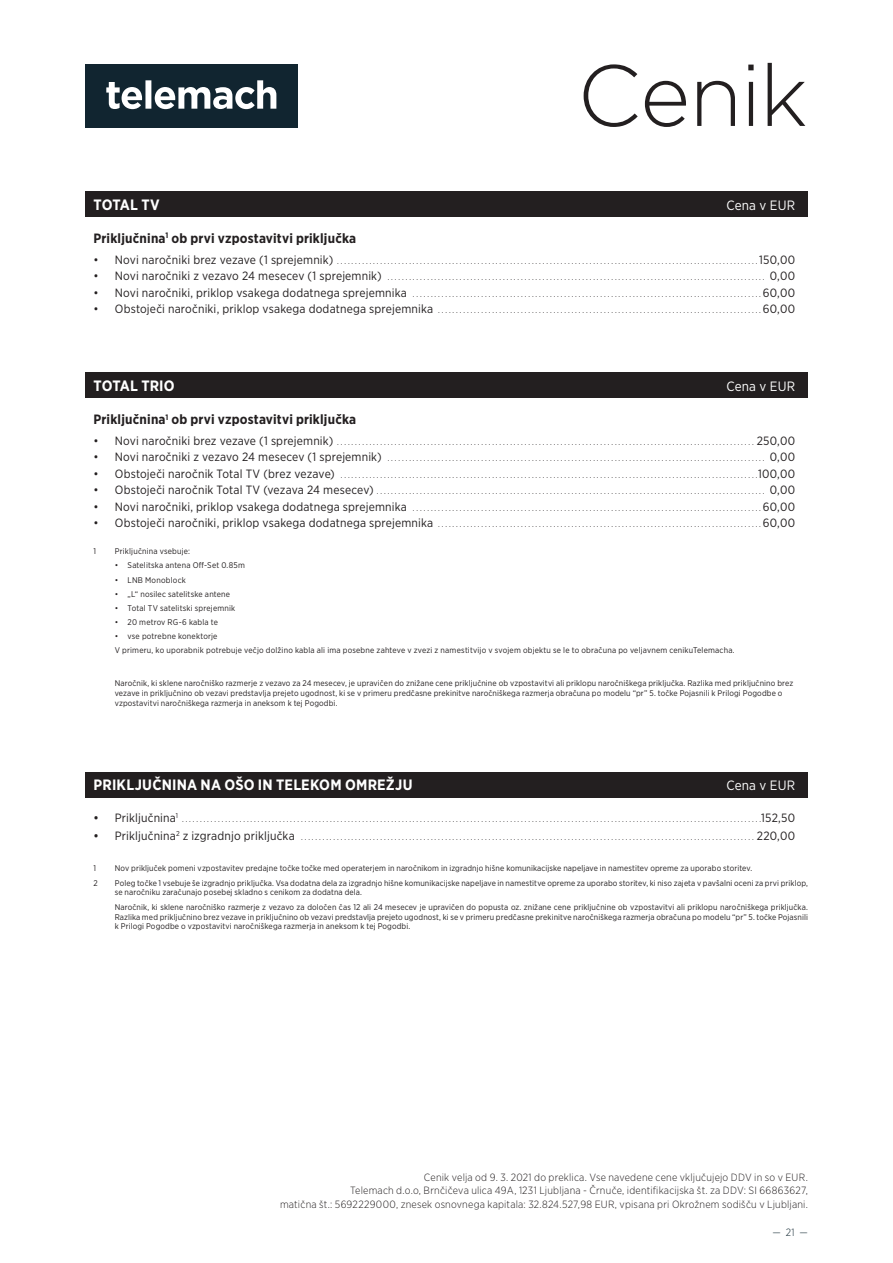
<style>
.page{position:relative;width:893px;height:1263px;background:#fff}
.page>*{position:absolute;margin:0;border:0;box-sizing:border-box;transform-origin:0 0}
.t1{font:300 86.4px "Gotham";letter-spacing:-.02em;color:#231f20}
.t2{font:700 15px "Gotham Narrow";letter-spacing:.01em;color:#fff}
.t3{font:700 13.5px "Gotham Narrow";letter-spacing:.015em;color:#231f20}
.t4{font:13.5px "Gotham Narrow";letter-spacing:.01em;color:#fff}
.t5{font:12px "Gotham Narrow";letter-spacing:.015em;color:#231f20}
.t6{font:300 10.5px/13.5px "Gotham Narrow";letter-spacing:.02em;color:#231f20;text-align:right}
.t7{font:300 10.5px "Gotham Narrow";color:#112731}
.t8{font:8.25px/9.9px "Gotham Narrow";letter-spacing:.015em;color:#231f20}
.t9{font:7.5px "Gotham Narrow";color:#231f20}
.s1{font-size:12px}
.s2{font-weight:500}
.s3{font-weight:500;font-size:12px}
</style>
<div class="page">
<div style="left:85px;top:64px;width:213px;height:64px;background:#112530"></div>
<svg style="left:106px;top:80px;width:170px;height:29px"></svg>
<div style="left:85px;top:191px;width:723px;height:26px;background:#231f20"></div>
<div style="left:85px;top:372px;width:723px;height:26px;background:#231f20"></div>
<div style="left:85px;top:772px;width:723px;height:25px;background:#231f20"></div>
<h1 class="t1" style="left:577px;top:41px;width:232px">Cenik</h1>
<p class="t2" style="left:94px;top:195px;width:68px">TOTAL TV</p>
<p class="t4" style="left:726px;top:197px;width:70px">Cena v EUR</p>
<p class="t3" style="left:94px;top:230px;width:264px">Priključnina<sup>1</sup> ob prvi vzpostavitvi priključka</p>
<p class="t9" style="left:94px;top:256px;width:703px"><span class="s1">• Novi naročniki brez vezave (1 sprejemnik)</span> . . . . . . . . . . . . . . . . . . . . . . . . . . . . . . . . . . . . . . . . . . . . . . . . . . . . . . . . . . . . . . . . . . . . . . . . . . . . . . . . . . . . . . . . . . . . . . . . . . . . . . . . . . . . . . . . . . . . <span class="s1">150,00</span></p>
<p class="t9" style="left:94px;top:273px;width:703px"><span class="s1">• Novi naročniki z vezavo 24 mesecev (1 sprejemnik)</span> . . . . . . . . . . . . . . . . . . . . . . . . . . . . . . . . . . . . . . . . . . . . . . . . . . . . . . . . . . . . . . . . . . . . . . . . . . . . . . . . . . . . . . . . . . . . . . . . . . . . . . . . . <span class="s1">0,00</span></p>
<p class="t9" style="left:94px;top:289px;width:703px"><span class="s1">• Novi naročniki, priklop vsakega dodatnega sprejemnika</span> . . . . . . . . . . . . . . . . . . . . . . . . . . . . . . . . . . . . . . . . . . . . . . . . . . . . . . . . . . . . . . . . . . . . . . . . . . . . . . . . . . . . . . . . . . . . . . . . . <span class="s1">60,00</span></p>
<p class="t9" style="left:94px;top:306px;width:703px"><span class="s1">• Obstoječi naročniki, priklop vsakega dodatnega sprejemnika</span> . . . . . . . . . . . . . . . . . . . . . . . . . . . . . . . . . . . . . . . . . . . . . . . . . . . . . . . . . . . . . . . . . . . . . . . . . . . . . . . . . . . . . . . . . . <span class="s1">60,00</span></p>
<p class="t2" style="left:94px;top:376px;width:83px">TOTAL TRIO</p>
<p class="t4" style="left:726px;top:378px;width:70px">Cena v EUR</p>
<p class="t3" style="left:94px;top:411px;width:264px">Priključnina<sup>1</sup> ob prvi vzpostavitvi priključka</p>
<p class="t9" style="left:94px;top:438px;width:703px"><span class="s1">• Novi naročniki brez vezave (1 sprejemnik)</span> . . . . . . . . . . . . . . . . . . . . . . . . . . . . . . . . . . . . . . . . . . . . . . . . . . . . . . . . . . . . . . . . . . . . . . . . . . . . . . . . . . . . . . . . . . . . . . . . . . . . . . . . . . . . . . . . . . . <span class="s1">250,00</span></p>
<p class="t9" style="left:94px;top:454px;width:703px"><span class="s1">• Novi naročniki z vezavo 24 mesecev (1 sprejemnik)</span> . . . . . . . . . . . . . . . . . . . . . . . . . . . . . . . . . . . . . . . . . . . . . . . . . . . . . . . . . . . . . . . . . . . . . . . . . . . . . . . . . . . . . . . . . . . . . . . . . . . . . . . . . <span class="s1">0,00</span></p>
<p class="t9" style="left:94px;top:471px;width:703px"><span class="s1">• Obstoječi naročnik Total TV (brez vezave)</span> . . . . . . . . . . . . . . . . . . . . . . . . . . . . . . . . . . . . . . . . . . . . . . . . . . . . . . . . . . . . . . . . . . . . . . . . . . . . . . . . . . . . . . . . . . . . . . . . . . . . . . . . . . . . . . . . . . . <span class="s1">100,00</span></p>
<p class="t9" style="left:94px;top:487px;width:703px"><span class="s1">• Obstoječi naročnik Total TV (vezava 24 mesecev)</span> . . . . . . . . . . . . . . . . . . . . . . . . . . . . . . . . . . . . . . . . . . . . . . . . . . . . . . . . . . . . . . . . . . . . . . . . . . . . . . . . . . . . . . . . . . . . . . . . . . . . . . . . . . . . <span class="s1">0,00</span></p>
<p class="t9" style="left:94px;top:504px;width:703px"><span class="s1">• Novi naročniki, priklop vsakega dodatnega sprejemnika</span> . . . . . . . . . . . . . . . . . . . . . . . . . . . . . . . . . . . . . . . . . . . . . . . . . . . . . . . . . . . . . . . . . . . . . . . . . . . . . . . . . . . . . . . . . . . . . . . . . <span class="s1">60,00</span></p>
<p class="t9" style="left:94px;top:520px;width:703px"><span class="s1">• Obstoječi naročniki, priklop vsakega dodatnega sprejemnika</span> . . . . . . . . . . . . . . . . . . . . . . . . . . . . . . . . . . . . . . . . . . . . . . . . . . . . . . . . . . . . . . . . . . . . . . . . . . . . . . . . . . . . . . . . . . <span class="s1">60,00</span></p>
<p class="t8" style="left:94px;top:546px;width:4px">1</p>
<p class="t8" style="left:115px;top:546px;width:77px">Priključnina vsebuje:</p>
<p class="t8" style="left:115px;top:560px;width:132px">• Satelitska antena Off-Set 0.85m</p>
<p class="t8" style="left:115px;top:575px;width:73px">• LNB Monoblock</p>
<p class="t8" style="left:115px;top:589px;width:117px">• „L“ nosilec satelitske antene</p>
<p class="t8" style="left:115px;top:603px;width:122px">• Total TV satelitski sprejemnik</p>
<p class="t8" style="left:115px;top:617px;width:105px">• 20 metrov RG-6 kabla te</p>
<p class="t8" style="left:115px;top:631px;width:104px">• vse potrebne konektorje</p>
<p class="t8" style="left:115px;top:645px;width:620px">V primeru, ko uporabnik potrebuje večjo dolžino kabla ali ima posebne zahteve v zvezi z namestitvijo v svojem objektu se le to obračuna po veljavnem cenikuTelemacha.</p>
<p class="t8" style="left:115px;top:678px;width:680px">Naročnik, ki sklene naročniško razmerje z vezavo za 24 mesecev, je upravičen do znižane cene priključnine ob vzpostavitvi ali priklopu naročniškega priključka. Razlika med priključnino brez vezave in priključnino ob vezavi predstavlja prejeto ugodnost, ki se v primeru predčasne prekinitve naročniškega razmerja obračuna po modelu “pr” 5. točke Pojasnili k Prilogi Pogodbe o vzpostavitvi naročniškega razmerja in aneksom k tej Pogodbi.</p>
<p class="t2" style="left:94px;top:775px;width:321px">PRIKLJUČNINA NA OŠO IN TELEKOM OMREŽJU</p>
<p class="t4" style="left:726px;top:777px;width:70px">Cena v EUR</p>
<p class="t5" style="left:94px;top:810px;width:86px"><span class="s2">•</span> Priključnina<sup>1</sup></p>
<p class="t9" style="left:182px;top:814px;width:615px">. . . . . . . . . . . . . . . . . . . . . . . . . . . . . . . . . . . . . . . . . . . . . . . . . . . . . . . . . . . . . . . . . . . . . . . . . . . . . . . . . . . . . . . . . . . . . . . . . . . . . . . . . . . . . . . . . . . . . . . . . . . . . . . . . . . . . . . . . . . . . . . . . . . . . . . . . . . . . . . . <span class="s1">152,50</span></p>
<p class="t9" style="left:94px;top:833px;width:703px"><span class="s3">•</span> <span class="s1">Priključnina</span><sup>2</sup> <span class="s1">z izgradnjo priključka</span> . . . . . . . . . . . . . . . . . . . . . . . . . . . . . . . . . . . . . . . . . . . . . . . . . . . . . . . . . . . . . . . . . . . . . . . . . . . . . . . . . . . . . . . . . . . . . . . . . . . . . . . . . . . . . . . . . . . . . . . . . . . . . . <span class="s1">220,00</span></p>
<p class="t8" style="left:94px;top:863px;width:4px">1</p>
<p class="t8" style="left:115px;top:863px;width:638px">Nov priključek pomeni vzpostavitev predajne točke točke med operaterjem in naročnikom in izgradnjo hišne komunikacijske napeljave in namestitev opreme za uporabo storitev.</p>
<p class="t8" style="left:94px;top:877px;width:6px">2</p>
<p class="t8" style="left:115px;top:877px;width:695px">Poleg točke 1 vsebuje še izgradnjo priključka. Vsa dodatna dela za izgradnjo hišne komunikacijske napeljave in namestitve opreme za uporabo storitev, ki niso zajeta v pavšalni oceni za prvi priklop, se naročniku zaračunajo posebej skladno s cenikom za dodatna dela.</p>
<p class="t8" style="left:115px;top:902px;width:695px">Naročnik, ki sklene naročniško razmerje z vezavo za določen čas 12 ali 24 mesecev je upravičen do popusta oz. znižane cene priključnine ob vzpostavitvi ali priklopu naročniškega priključka.<br>Razlika med priključnino brez vezave in priključnino ob vezavi predstavlja prejeto ugodnost, ki se v primeru predčasne prekinitve naročniškega razmerja obračuna po modelu “pr” 5. točke Pojasnili k Prilogi Pogodbe o vzpostavitvi naročniškega razmerja in aneksom k tej Pogodbi.</p>
<p class="t6" style="left:280px;top:1170px;width:529px">Cenik velja od 9. 3. 2021 do preklica. Vse navedene cene vključujejo DDV in so v EUR.<br>Telemach d.o.o, Brnčičeva ulica 49A, 1231 Ljubljana - Črnuče, identifikacijska št. za DDV: SI 66863627,<br>matična št.: 5692229000, znesek osnovnega kapitala: 32.824.527,98 EUR, vpisana pri Okrožnem sodišču v Ljubljani.</p>
<h3 class="t7" style="left:772px;top:1226px;width:37px">— 21 —</h3>
</div>
